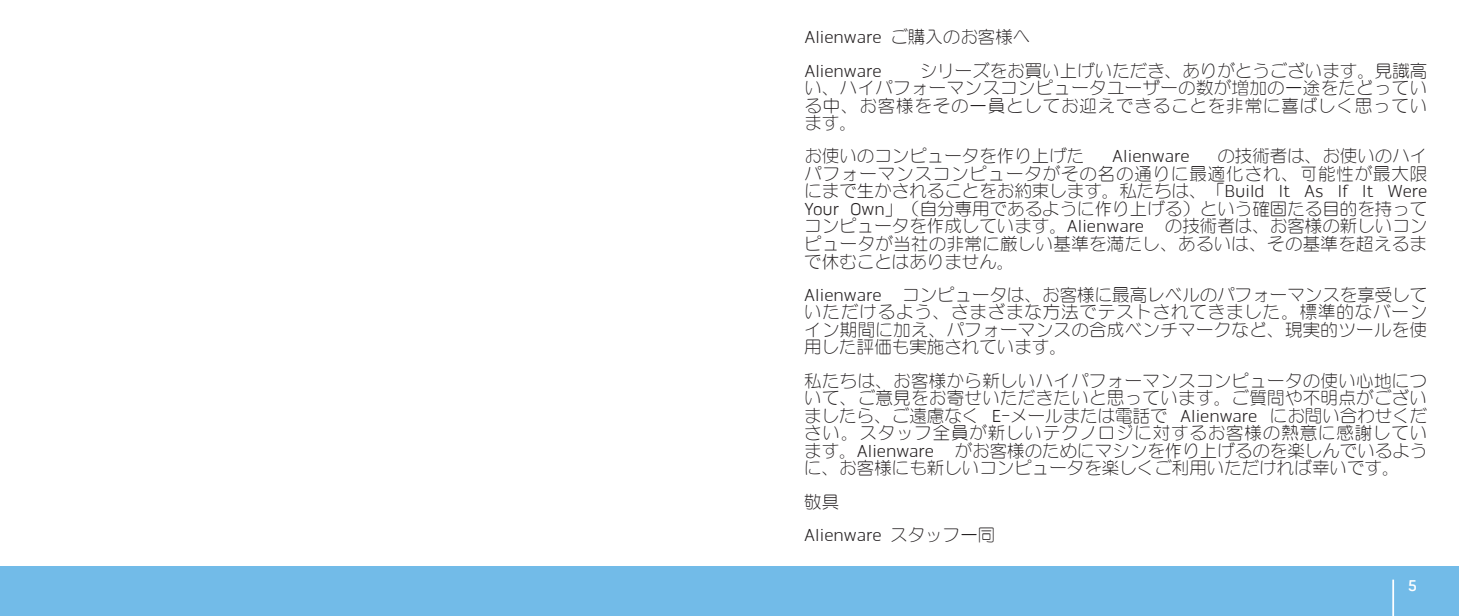
<style>
.page{position:relative;width:1459px;height:616px;background:#fff}
.page>*{position:absolute;margin:0;border:0;box-sizing:border-box;transform-origin:0 0}
.t1{font:17.5px/17.5px "HG Marugothic L";letter-spacing:.015em;color:#231f20;text-align:justify}
.t2{font:300 17.5px/33.2px "Pill Alt 600 mg";color:#231f20}
.t3{font:500 15.75px "Pill Alt 600 mg";color:#fff}
.s1{font-family:"HG Marugothic L";font-weight:400}
.s2{font-family:"Pill Alt 600 mg";font-weight:300}
</style>
<div class="page">
<div style="left:0;top:566px;width:1458px;height:49px;background:#72bbe8"></div>
<hr style="left:1392px;top:579px;width:2px;height:36px;background:#fff">
<p class="t2" style="left:804px;top:21px;width:227px">Alienware <span class="s1">ご購入のお客様へ<br></span>Alienware</p>
<p class="t1" style="left:804px;top:61px;width:624px;text-indent:115px">シリーズをお買い上げいただき、ありがとうございます。見識高い、ハイパフォーマンスコンピュータユーザーの数が増加の一途をたどっている中、お客様をその一員としてお迎えできることを非常に喜ばしく思っています。</p>
<p class="t1" style="left:804px;top:147px;width:281px">お使いのコンピュータを作り上げた</p>
<p class="t2" style="left:1112px;top:140px;width:79px">Alienware</p>
<p class="t1" style="left:804px;top:147px;width:624px;text-indent:413px">の技術者は、お使いのハイパフォーマンスコンピュータがその名の通りに最適化され、可能性が最大限にまで生かされることをお約束します。私たちは、「<span class="s2">Build It As If It Were Your Own</span>」（自分専用であるように作り上げる）という確固たる目的を持ってコンピュータを作成しています。<span class="s2">Alienware</span> の技術者は、お客様の新しいコンピュータが当社の非常に厳しい基準を満たし、あるいは、その基準を超えるまで休むことはありません。</p>
<p class="t1" style="left:804px;top:285px;width:624px"><span class="s2">Alienware</span> コンピュータは、お客様に最高レベルのパフォーマンスを享受していただけるよう、さまざまな方法でテストされてきました。標準的なバーンイン期間に加え、パフォーマンスの合成ベンチマークなど、現実的ツールを使用した評価も実施されています。</p>
<p class="t1" style="left:804px;top:371px;width:624px">私たちは、お客様から新しいハイパフォーマンスコンピュータの使い心地について、ご意見をお寄せいただきたいと思っています。ご質問や不明点がございましたら、ご遠慮なく <span class="s2">E</span>-メールまたは電話で <span class="s2">Alienware</span> にお問い合わせください。スタッフ全員が新しいテクノロジに対するお客様の熱意に感謝しています。<span class="s2">Alienware</span> がお客様のためにマシンを作り上げるのを楽しんでいるように、お客様にも新しいコンピュータを楽しくご利用いただければ幸いです。</p>
<p class="t1" style="left:804px;top:492px;width:36px">敬具</p>
<p class="t2" style="left:804px;top:518px;width:192px">Alienware <span class="s1">スタッフ一同</span></p>
<p class="t3" style="left:1407px;top:576px;width:11px">5</p>
</div>
